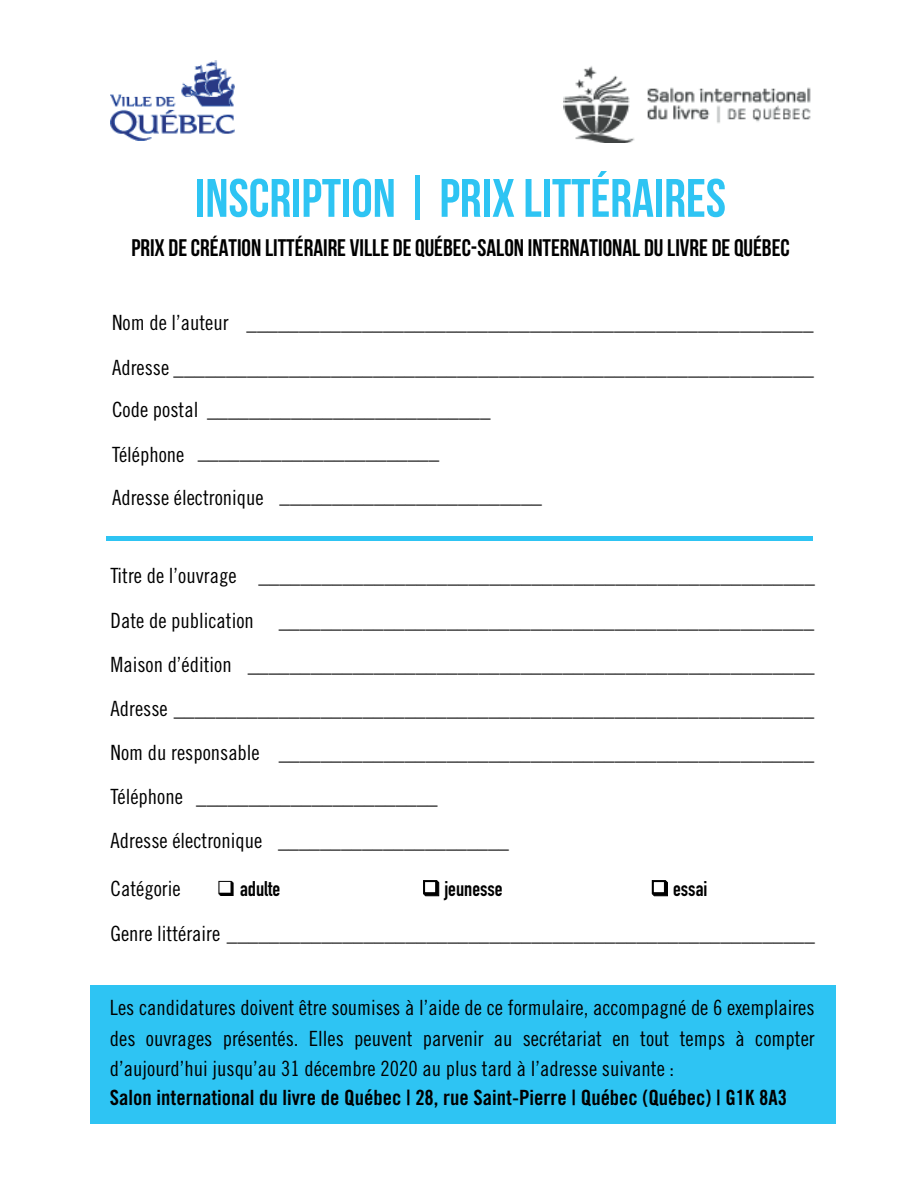
<style>
.page{position:relative;width:918px;height:1188px;background:#fff}
.page>*{position:absolute;margin:0;border:0;box-sizing:border-box;transform-origin:0 0}
.t1{font:54px "Bebas Neue";color:#2ec4f3}
.t2{font:24px "Bebas Neue";color:#000}
.t3{font:21px/44.1px "Trade Gothic LT Std Cn 18";color:#000}
.t4{font:21px "Trade Gothic LT Std Bd Cn 20";color:#000}
.t5{font:700 21px "DIN Condensed";color:#000}
</style>
<div class="page">
<div style="left:90px;top:986px;width:745px;height:138px;background:#2ec4f3"></div>
<div style="left:107px;top:536px;width:706px;height:5px;background:#2ec4f3"></div>
<img style="left:110px;top:60px;width:125px;height:81px">
<img style="left:564px;top:66px;width:247px;height:77px">
<h1 class="t1" style="left:195px;top:169px;width:532px">INSCRIPTION | PRIX LITTÉRAIRES</h1>
<p class="t2" style="left:131px;top:235px;width:660px">PRIX DE CRÉATION LITTÉRAIRE VILLE DE QUÉBEC-SALON INTERNATIONAL DU LIVRE DE QUÉBEC</p>
<p class="t3" style="left:112px;top:300px;width:704px;line-height:44.5px">Nom de l’auteur ______________________________________________________<br>Adresse _____________________________________________________________</p>
<p class="t3" style="left:112px;top:388px;width:380px;line-height:41.8px">Code postal ___________________________<br>Téléphone _______________________</p>
<p class="t3" style="left:112px;top:474px;width:431px">Adresse électronique _________________________</p>
<p class="t3" style="left:111px;top:553px;width:706px">Titre de l’ouvrage _____________________________________________________ Date de publication ___________________________________________________ Maison d’édition ______________________________________________________ Adresse _____________________________________________________________ Nom du responsable ___________________________________________________ Téléphone _______________________<br>Adresse électronique ______________________</p>
<p class="t3" style="left:111px;top:866px;width:71px">Catégorie</p>
<p class="t5" style="left:217px;top:874px;width:65px">❑ adulte</p>
<p class="t5" style="left:422px;top:874px;width:82px">❑ jeunesse</p>
<p class="t5" style="left:651px;top:874px;width:58px">❑ essai</p>
<p class="t3" style="left:111px;top:911px;width:706px">Genre littéraire ________________________________________________________</p>
<p class="t3" style="left:110px;top:993px;width:706px;line-height:30.2px;text-align:justify">Les candidatures doivent être soumises à l’aide de ce formulaire, accompagné de 6 exemplaires des ouvrages présentés. Elles peuvent parvenir au secrétariat en tout temps à compter d’aujourd’hui jusqu’au 31 décembre 2020 au plus tard à l’adresse suivante :</p>
<p class="t4" style="left:110px;top:1084px;width:679px">Salon international du livre de Québec | 28, rue Saint-Pierre | Québec (Québec) | G1K 8A3</p>
</div>
